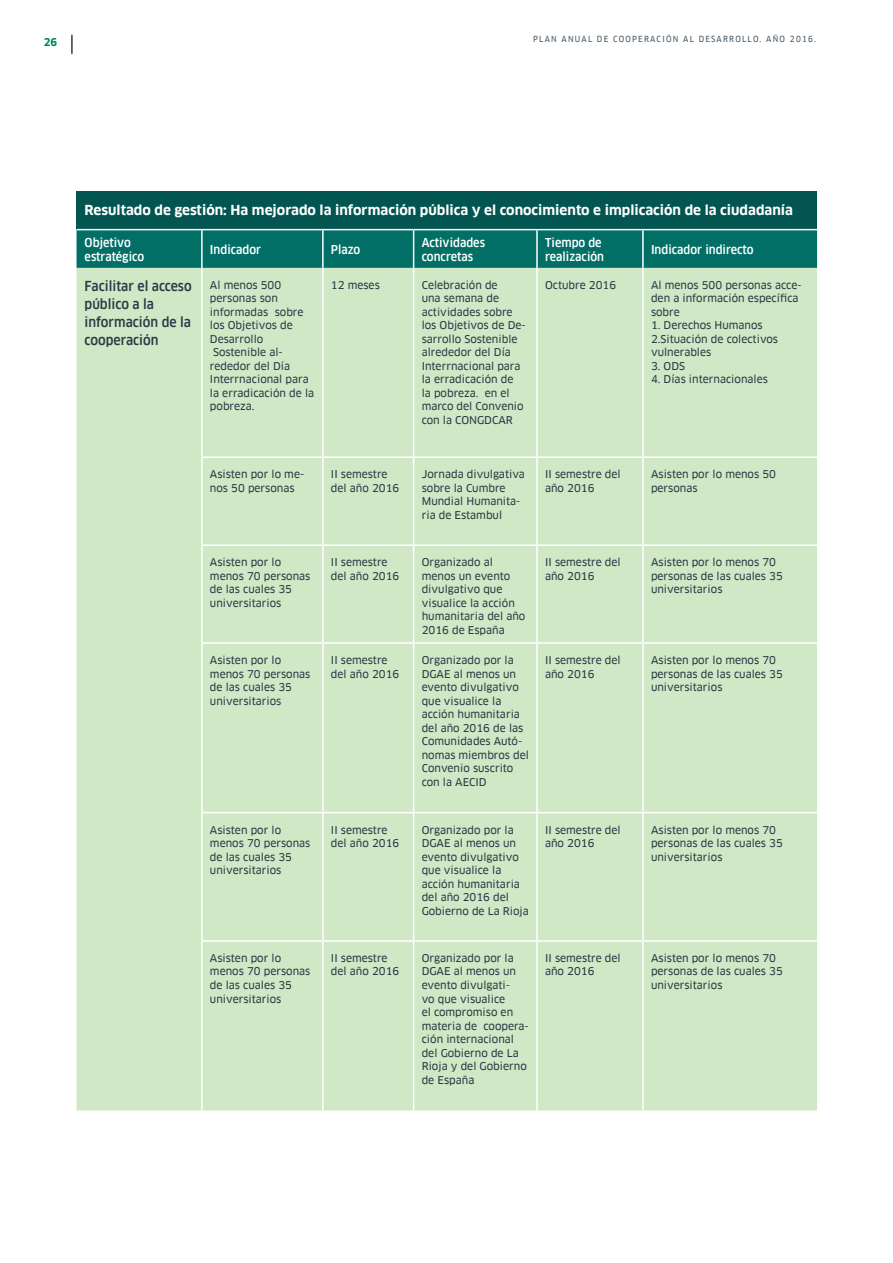
<style>
.page{position:relative;width:893px;height:1263px;background:#fff}
.page>*{position:absolute;margin:0;border:0;box-sizing:border-box;transform-origin:0 0}
.t1{font:700 13.5px "Clan Offc Pro";color:#fff}
.t2{font:500 13.5px/18px "Clan Offc Pro Narr";color:#2b3a45}
.t3{font:500 12px/14.4px "Clan Offc Pro Narr";color:#fff}
.t4{font:10.5px/13.5px "Clan Offc Pro News";color:#2b3a45}
.t5{font:700 10.5px "Clan Offc Pro";color:#008554}
.t6{font:8.25px "Clan Offc Pro Narr News";letter-spacing:.15em;color:#475865}
</style>
<div class="page">
<svg style="left:72px;top:35px;width:1px;height:19px"></svg>
<div style="left:77px;top:191px;width:740px;height:39px;background:#025550"></div>
<div style="left:77px;top:230px;width:740px;height:38px;background:#026f67"></div>
<div style="left:77px;top:268px;width:740px;height:842px;background:#d1e8c6"></div>
<hr style="left:201px;top:230px;width:2px;height:38px;background:#fff">
<hr style="left:322px;top:230px;width:2px;height:38px;background:#fff">
<hr style="left:413px;top:230px;width:1px;height:38px;background:#fff">
<hr style="left:536px;top:230px;width:2px;height:38px;background:#fff">
<hr style="left:642px;top:230px;width:2px;height:38px;background:#fff">
<hr style="left:77px;top:229px;width:125px;height:1px;background:#fff">
<hr style="left:202px;top:229px;width:121px;height:1px;background:#fff">
<hr style="left:323px;top:229px;width:91px;height:1px;background:#fff">
<hr style="left:414px;top:229px;width:123px;height:1px;background:#fff">
<hr style="left:537px;top:229px;width:106px;height:1px;background:#fff">
<hr style="left:643px;top:229px;width:174px;height:1px;background:#fff">
<hr style="left:322px;top:268px;width:2px;height:188px;background:#fff">
<hr style="left:413px;top:268px;width:1px;height:188px;background:#fff">
<hr style="left:536px;top:268px;width:2px;height:188px;background:#fff">
<hr style="left:642px;top:268px;width:2px;height:188px;background:#fff">
<hr style="left:201px;top:456px;width:122px;height:2px;background:#fff">
<hr style="left:323px;top:456px;width:91px;height:2px;background:#fff">
<hr style="left:322px;top:458px;width:2px;height:86px;background:#fff">
<hr style="left:414px;top:456px;width:123px;height:2px;background:#fff">
<hr style="left:413px;top:458px;width:1px;height:86px;background:#fff">
<hr style="left:537px;top:456px;width:106px;height:2px;background:#fff">
<hr style="left:536px;top:458px;width:2px;height:86px;background:#fff">
<hr style="left:643px;top:456px;width:174px;height:2px;background:#fff">
<hr style="left:642px;top:458px;width:2px;height:86px;background:#fff">
<hr style="left:201px;top:544px;width:122px;height:2px;background:#fff">
<hr style="left:323px;top:544px;width:91px;height:2px;background:#fff">
<hr style="left:322px;top:546px;width:2px;height:96px;background:#fff">
<hr style="left:414px;top:544px;width:123px;height:2px;background:#fff">
<hr style="left:413px;top:546px;width:1px;height:96px;background:#fff">
<hr style="left:537px;top:544px;width:106px;height:2px;background:#fff">
<hr style="left:536px;top:546px;width:2px;height:96px;background:#fff">
<hr style="left:643px;top:544px;width:174px;height:2px;background:#fff">
<hr style="left:642px;top:546px;width:2px;height:96px;background:#fff">
<hr style="left:201px;top:642px;width:122px;height:2px;background:#fff">
<hr style="left:323px;top:642px;width:91px;height:2px;background:#fff">
<hr style="left:322px;top:644px;width:2px;height:168px;background:#fff">
<hr style="left:414px;top:642px;width:123px;height:2px;background:#fff">
<hr style="left:413px;top:644px;width:1px;height:168px;background:#fff">
<hr style="left:537px;top:642px;width:106px;height:2px;background:#fff">
<hr style="left:536px;top:644px;width:2px;height:168px;background:#fff">
<hr style="left:643px;top:642px;width:174px;height:2px;background:#fff">
<hr style="left:642px;top:644px;width:2px;height:168px;background:#fff">
<hr style="left:201px;top:812px;width:122px;height:1px;background:#fff">
<hr style="left:323px;top:812px;width:91px;height:1px;background:#fff">
<hr style="left:322px;top:813px;width:2px;height:127px;background:#fff">
<hr style="left:414px;top:812px;width:123px;height:1px;background:#fff">
<hr style="left:413px;top:813px;width:1px;height:127px;background:#fff">
<hr style="left:537px;top:812px;width:106px;height:1px;background:#fff">
<hr style="left:536px;top:813px;width:2px;height:127px;background:#fff">
<hr style="left:643px;top:812px;width:174px;height:1px;background:#fff">
<hr style="left:642px;top:813px;width:2px;height:127px;background:#fff">
<hr style="left:201px;top:268px;width:2px;height:188px;background:#fff">
<hr style="left:201px;top:458px;width:2px;height:86px;background:#fff">
<hr style="left:201px;top:546px;width:2px;height:96px;background:#fff">
<hr style="left:201px;top:644px;width:2px;height:168px;background:#fff">
<hr style="left:201px;top:813px;width:2px;height:128px;background:#fff">
<hr style="left:201px;top:941px;width:2px;height:169px;background:#fff">
<hr style="left:322px;top:942px;width:2px;height:168px;background:#fff">
<hr style="left:413px;top:942px;width:1px;height:168px;background:#fff">
<hr style="left:536px;top:942px;width:2px;height:168px;background:#fff">
<hr style="left:642px;top:942px;width:2px;height:168px;background:#fff">
<hr style="left:203px;top:940px;width:120px;height:2px;background:#fff">
<hr style="left:323px;top:940px;width:91px;height:2px;background:#fff">
<hr style="left:414px;top:940px;width:123px;height:2px;background:#fff">
<hr style="left:537px;top:940px;width:106px;height:2px;background:#fff">
<hr style="left:643px;top:940px;width:174px;height:2px;background:#fff">
<p class="t5" style="left:44px;top:36px;width:15px">26</p>
<p class="t6" style="left:533px;top:35px;width:285px">PLAN ANUAL DE COOPERACIÓN AL DESARROLLO. AÑO 2016.</p>
<p class="t1" style="left:85px;top:203px;width:710px">Resultado de gestión: Ha mejorado la información pública y el conocimiento e implicación de la ciudadanía</p>
<p class="t3" style="left:85px;top:235px;width:61px">Objetivo estratégico</p>
<p class="t3" style="left:210px;top:242px;width:53px">Indicador</p>
<p class="t3" style="left:331px;top:242px;width:31px">Plazo</p>
<p class="t3" style="left:422px;top:235px;width:65px">Actividades concretas</p>
<p class="t3" style="left:545px;top:235px;width:61px">Tiempo de realización</p>
<p class="t3" style="left:651px;top:242px;width:104px">Indicador indirecto</p>
<p class="t2" style="left:85px;top:277px;width:109px">Facilitar el acceso público a la información de la cooperación</p>
<p class="t4" style="left:210px;top:278px;width:73px">Al menos 500</p>
<p class="t4" style="left:331px;top:278px;width:50px">12 meses</p>
<p class="t4" style="left:422px;top:278px;width:106px">Celebración de<br>una semana de actividades sobre los Objetivos de De&shy;sarrollo Sostenible alrededor del Día<br>Interrnacional para la erradicación de<br>la pobreza. en el marco del Convenio con la CONGDCAR</p>
<p class="t4" style="left:545px;top:278px;width:73px">Octubre 2016</p>
<p class="t4" style="left:651px;top:278px;width:152px">Al menos 500 personas acce&shy;den a información específica sobre</p>
<p class="t4" style="left:210px;top:292px;width:69px">personas son</p>
<p class="t4" style="left:210px;top:305px;width:95px">informadas sobre</p>
<p class="t4" style="left:210px;top:319px;width:84px">los Objetivos de</p>
<p class="t4" style="left:210px;top:332px;width:55px">Desarrollo</p>
<p class="t4" style="left:213px;top:346px;width:71px">Sostenible al-</p>
<p class="t4" style="left:210px;top:359px;width:82px">rededor del Día</p>
<p class="t4" style="left:210px;top:373px;width:100px">Interrnacional para</p>
<p class="t4" style="left:210px;top:386px;width:106px">la erradicación de la</p>
<p class="t4" style="left:210px;top:400px;width:46px">pobreza.</p>
<p class="t4" style="left:651px;top:319px;width:129px">1. Derechos Humanos<br>2.Situación de colectivos vulnerables</p>
<p class="t4" style="left:651px;top:359px;width:36px">3. ODS</p>
<p class="t4" style="left:651px;top:373px;width:118px">4. Días internacionales</p>
<p class="t4" style="left:210px;top:468px;width:96px">Asisten por lo me&shy;nos 50 personas</p>
<p class="t4" style="left:331px;top:468px;width:70px">II semestre del año 2016</p>
<p class="t4" style="left:422px;top:468px;width:105px">Jornada divulgativa sobre la Cumbre<br>Mundial Humanita&shy;ria de Estambul</p>
<p class="t4" style="left:545px;top:468px;width:77px">II semestre del año 2016</p>
<p class="t4" style="left:651px;top:468px;width:126px">Asisten por lo menos 50 personas</p>
<p class="t4" style="left:210px;top:556px;width:102px">Asisten por lo menos 70 personas de las cuales 35 universitarios</p>
<p class="t4" style="left:331px;top:556px;width:70px">II semestre del año 2016</p>
<p class="t4" style="left:422px;top:556px;width:105px">Organizado al menos un evento divulgativo que visualice la acción humanitaria del año<br>2016 de España</p>
<p class="t4" style="left:545px;top:556px;width:77px">II semestre del año 2016</p>
<p class="t4" style="left:651px;top:556px;width:133px">Asisten por lo menos 70 personas de las cuales 35 universitarios</p>
<p class="t4" style="left:210px;top:653px;width:102px">Asisten por lo menos 70 personas de las cuales 35 universitarios</p>
<p class="t4" style="left:331px;top:653px;width:70px">II semestre del año 2016</p>
<p class="t4" style="left:422px;top:653px;width:109px">Organizado por la<br>DGAE al menos un evento divulgativo que visualice la acción humanitaria del año 2016 de las<br>Comunidades Autó&shy;nomas miembros del<br>Convenio suscrito con la AECID</p>
<p class="t4" style="left:545px;top:653px;width:77px">II semestre del año 2016</p>
<p class="t4" style="left:651px;top:653px;width:133px">Asisten por lo menos 70 personas de las cuales 35 universitarios</p>
<p class="t4" style="left:210px;top:823px;width:102px">Asisten por lo menos 70 personas de las cuales 35 universitarios</p>
<p class="t4" style="left:331px;top:823px;width:70px">II semestre del año 2016</p>
<p class="t4" style="left:422px;top:823px;width:109px">Organizado por la<br>DGAE al menos un evento divulgativo que visualice la acción humanitaria del año 2016 del<br>Gobierno de La Rioja</p>
<p class="t4" style="left:545px;top:823px;width:77px">II semestre del año 2016</p>
<p class="t4" style="left:651px;top:823px;width:133px">Asisten por lo menos 70 personas de las cuales 35 universitarios</p>
<p class="t4" style="left:210px;top:951px;width:102px">Asisten por lo menos 70 personas de las cuales 35 universitarios</p>
<p class="t4" style="left:331px;top:951px;width:70px">II semestre del año 2016</p>
<p class="t4" style="left:422px;top:951px;width:109px">Organizado por la<br>DGAE al menos un evento divulgati-<br>vo que visualice<br>el compromiso en materia de coopera&shy;ción internacional del Gobierno de La<br>Rioja y del Gobierno de España</p>
<p class="t4" style="left:545px;top:951px;width:77px">II semestre del año 2016</p>
<p class="t4" style="left:651px;top:951px;width:133px">Asisten por lo menos 70 personas de las cuales 35 universitarios</p>
</div>
